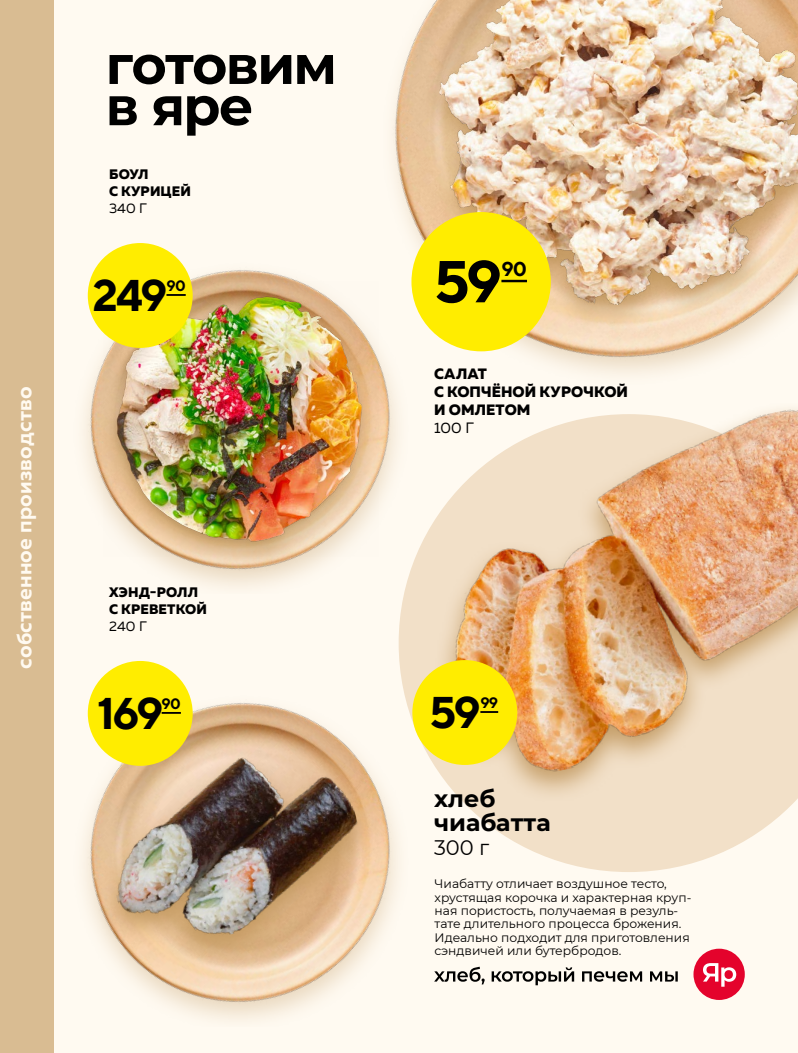
<style>
.page{position:relative;width:798px;height:1053px;background:#fff}
.page>*{position:absolute;margin:0;border:0;box-sizing:border-box;transform-origin:0 0}
.t1{font:700 59px "TT Norms";color:#000}
.t2{font:700 53.75px/41.2px "Montserrat";letter-spacing:-.035em;color:#000}
.t3{font:700 44.38px "TT Norms";letter-spacing:-.06em;color:#000}
.t4{font:700 23.88px/23.9px "Montserrat";color:#000}
.t5{font:700 21.25px "Muller";letter-spacing:.01em;color:#fffaf1}
.t6{font:21px "Montserrat";color:#000}
.t7{font:700 20px "TT Norms";color:#000}
.t8{font:700 15.12px "TT Norms";color:#000}
.t9{font:800 15px/18px "Muller";color:#000}
.t10{font:15px "Muller";color:#000}
.t11{font:800 13.75px/17.1px "Muller";letter-spacing:.01em;color:#000}
.t12{font:13.75px "Muller";color:#000}
.t13{font:12.25px/13.4px "Montserrat";color:#000}
</style>
<div class="page">
<div style="left:0;top:0;width:797px;height:1052px;background:#fffaf1"></div>
<svg style="left:398px;top:525px;width:395px;height:347px;fill:#f2e0c8"></svg>
<img style="left:84px;top:672px;width:327px;height:348px">
<img style="left:84px;top:243px;width:327px;height:350px">
<img style="left:341px;top:28px;width:415px;height:368px">
<div style="left:88px;top:661px;width:105px;height:104px;background:#ffed00;border-radius:50%"></div>
<svg style="left:161px;top:712px;width:20px;height:1px"></svg>
<div style="left:0;top:0;width:53px;height:1052px;background:#d9bc92"></div>
<div style="left:693px;top:948px;width:51px;height:51px;background:#e4032c;border-radius:50%"></div>
<svg style="left:703px;top:963px;width:33px;height:23px"></svg>
<svg style="left:434px;top:966px;width:50px;height:18px"></svg>
<svg style="left:491px;top:967px;width:83px;height:18px"></svg>
<svg style="left:582px;top:971px;width:60px;height:10px"></svg>
<svg style="left:650px;top:971px;width:27px;height:10px"></svg>
<div style="left:432px;top:401px;width:365px;height:402px;background:#c0965c;opacity:.88"></div>
<img style="left:432px;top:408px;width:365px;height:371px">
<div style="left:412px;top:660px;width:105px;height:104px;background:#ffed00;border-radius:50%"></div>
<svg style="left:480px;top:711px;width:18px;height:2px"></svg>
<div style="left:420px;top:0;width:377px;height:335px;background:#c0965c;opacity:.88"></div>
<img style="left:439px;top:0;width:358px;height:304px">
<div style="left:411px;top:212px;width:139px;height:139px;background:#ffed00;border-radius:50%"></div>
<hr style="left:501px;top:280px;width:26px;height:2px;background:#000">
<div style="left:97px;top:750px;width:280px;height:216px;background:#c0965c;opacity:.88"></div>
<img style="left:91px;top:734px;width:285px;height:224px">
<div style="left:95px;top:288px;width:287px;height:285px;background:#c0965c;opacity:.88"></div>
<img style="left:103px;top:282px;width:275px;height:274px">
<div style="left:88px;top:243px;width:105px;height:105px;background:#ffed00;border-radius:50%"></div>
<hr style="left:166px;top:294px;width:20px;height:2px;background:#000">
<h3 class="t5" style="left:11px;top:668px;width:284px;rotate:-90deg">собственное производство</h3>
<h2 class="t2" style="left:105px;top:42px;width:233px">готовим в яре</h2>
<p class="t11" style="left:109px;top:165px;width:83px">БОУЛ<br>С КУРИЦЕЙ</p>
<p class="t12" style="left:109px;top:199px;width:39px">340 Г</p>
<h3 class="t3" style="left:92px;top:267px;width:77px">249</h3>
<p class="t8" style="left:166px;top:276px;width:21px">90</p>
<p class="t11" style="left:109px;top:583px;width:99px">ХЭНД-РОЛЛ<br>С КРЕВЕТКОЙ</p>
<p class="t12" style="left:109px;top:617px;width:39px">240 Г</p>
<h3 class="t3" style="left:97px;top:685px;width:68px">169</h3>
<p class="t8" style="left:161px;top:694px;width:21px">90</p>
<h1 class="t1" style="left:433px;top:244px;width:70px">59</h1>
<h3 class="t7" style="left:501px;top:256px;width:27px">90</h3>
<p class="t9" style="left:434px;top:364px;width:195px">САЛАТ<br>С КОПЧЁНОЙ КУРОЧКОЙ<br>И ОМЛЕТОМ</p>
<p class="t10" style="left:434px;top:418px;width:41px">100 Г</p>
<h3 class="t3" style="left:429px;top:684px;width:53px">59</h3>
<p class="t8" style="left:480px;top:693px;width:19px">99</p>
<h3 class="t4" style="left:434px;top:785px;width:118px">хлеб чиабатта</h3>
<h3 class="t6" style="left:434px;top:832px;width:57px">300 г</h3>
<p class="t13" style="left:434px;top:876px;width:258px">Чиабатту отличает воздушное тесто, хрустящая корочка и характерная круп&shy;ная пористость, получаемая в резуль&shy;тате длительного процесса брожения.<br>Идеально подходит для приготовления сэндвичей или бутербродов.</p>
</div>
